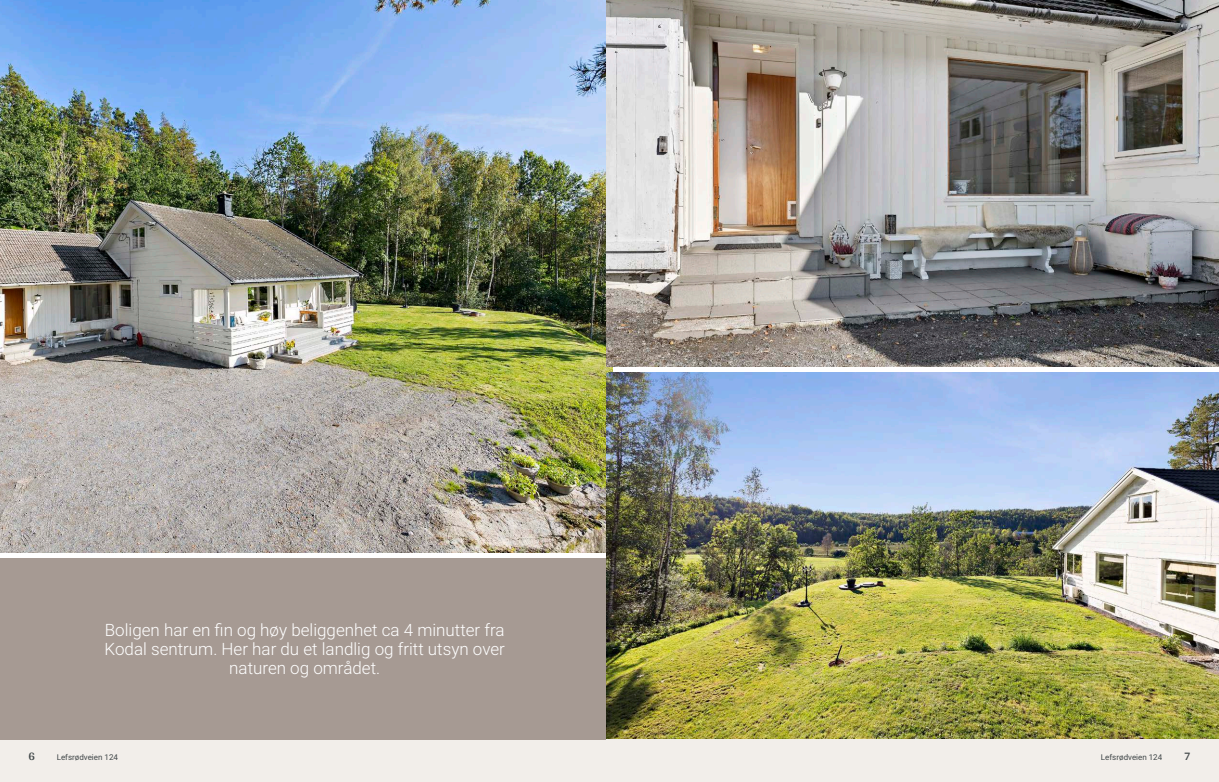
<style>
.page{position:relative;width:1219px;height:782px;background:#fff}
.page>*{position:absolute;margin:0;border:0;box-sizing:border-box;transform-origin:0 0}
.t1{font:300 17px/19px "Roboto";color:#fff;text-align:center}
.t2{font:700 12px "Arya";color:#414749}
.t3{font:8px "Roboto";color:#414749}
</style>
<div class="page">
<img style="left:0;top:0;width:612px;height:552px">
<div style="left:0;top:739px;width:612px;height:42px;background:#f2eeea"></div>
<div style="left:0;top:558px;width:612px;height:181px;background:#a69a93"></div>
<img style="left:607px;top:0;width:612px;height:367px">
<img style="left:607px;top:372px;width:612px;height:367px">
<div style="left:607px;top:739px;width:612px;height:42px;background:#f2eeea"></div>
<p class="t1" style="left:105px;top:619px;width:402px">Boligen har en fin og høy beliggenhet ca 4 minutter fra<br>Kodal sentrum. Her har du et landlig og fritt utsyn over naturen og området.</p>
<p class="t2" style="left:28px;top:749px;width:8px">6</p>
<p class="t3" style="left:57px;top:751px;width:63px">Lefsrødveien 124</p>
<p class="t3" style="left:1101px;top:751px;width:63px">Lefsrødveien 124</p>
<p class="t2" style="left:1184px;top:749px;width:8px">7</p>
</div>
